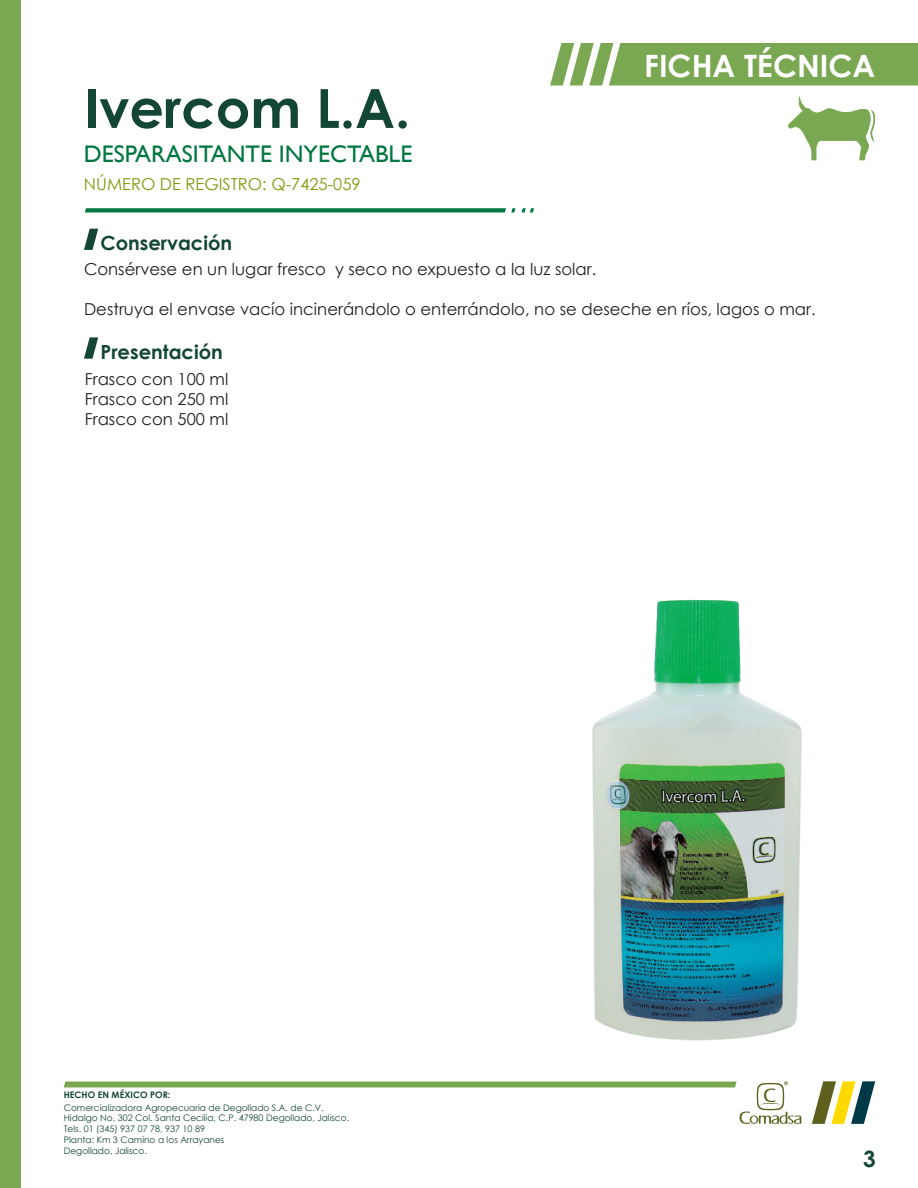
<style>
.page{position:relative;width:918px;height:1188px;background:#fff}
.page>*{position:absolute;margin:0;border:0;box-sizing:border-box;transform-origin:0 0}
.t1{font:700 54px "Century Gothic";color:#144634}
.t2{font:700 30.75px "Century Gothic";color:#fff}
.t3{font:24px "Gill Sans";color:#007740}
.t4{font:700 22.5px "Century Gothic";color:#144634}
.t5{font:700 19.5px "Century Gothic";color:#144634}
.t6{font:16.5px/19.8px "Century Gothic";color:#231f20;text-align:justify}
.t7{font:16.5px "Century Gothic";color:#81980d}
.t8{font:9px/10.8px "Century Gothic";color:#144634}
.t9{font:700 9px "Century Gothic";color:#144634}
</style>
<div class="page">
<div style="left:0;top:0;width:21px;height:1188px;background:#7aa752"></div>
<svg style="left:812px;top:1081px;width:63px;height:43px"></svg>
<svg style="left:64px;top:1081px;width:737px;height:43px"></svg>
<svg style="left:550px;top:43px;width:368px;height:43px"></svg>
<svg style="left:85px;top:208px;width:430px;height:5px"></svg>
<svg style="left:522px;top:208px;width:12px;height:5px"></svg>
<svg style="left:84px;top:229px;width:14px;height:21px"></svg>
<svg style="left:84px;top:337px;width:14px;height:22px"></svg>
<svg style="left:788px;top:96px;width:87px;height:64px"></svg>
<img style="left:592px;top:600px;width:210px;height:441px">
<h1 class="t1" style="left:84px;top:67px;width:328px">Ivercom L.A.</h1>
<h3 class="t3" style="left:84px;top:140px;width:330px">DESPARASITANTE INYECTABLE</h3>
<h3 class="t7" style="left:84px;top:173px;width:278px">NÚMERO DE REGISTRO: Q-7425-059</h3>
<h3 class="t5" style="left:100px;top:228px;width:133px">Conservación</h3>
<h2 class="t2" style="left:644px;top:42px;width:233px">FICHA TÉCNICA</h2>
<h3 class="t6" style="left:84px;top:259px;width:514px">Consérvese en un lugar fresco y seco no expuesto a la luz solar.</h3>
<h3 class="t6" style="left:84px;top:299px;width:733px">Destruya el envase vacío incinerándolo o enterrándolo, no se deseche en ríos, lagos o mar.</h3>
<h3 class="t5" style="left:100px;top:337px;width:124px">Presentación</h3>
<h3 class="t6" style="left:85px;top:369px;width:145px">Frasco con 100 ml Frasco con 250 ml Frasco con 500 ml</h3>
<p class="t9" style="left:64px;top:1088px;width:108px">HECHO EN MÉXICO POR:</p>
<p class="t8" style="left:64px;top:1102px;width:287px">Comercializadora Agropecuaria de Degollado S.A. de C.V.<br>Hidalgo No. 302 Col. Santa Cecilia, C.P. 47980 Degollado, Jalisco.<br>Tels. 01 (345) 937 07 78, 937 10 89<br>Planta: Km 3 Camino a los Arrayanes<br>Degollado, Jalisco.</p>
<h3 class="t4" style="left:863px;top:1141px;width:14px">3</h3>
</div>
